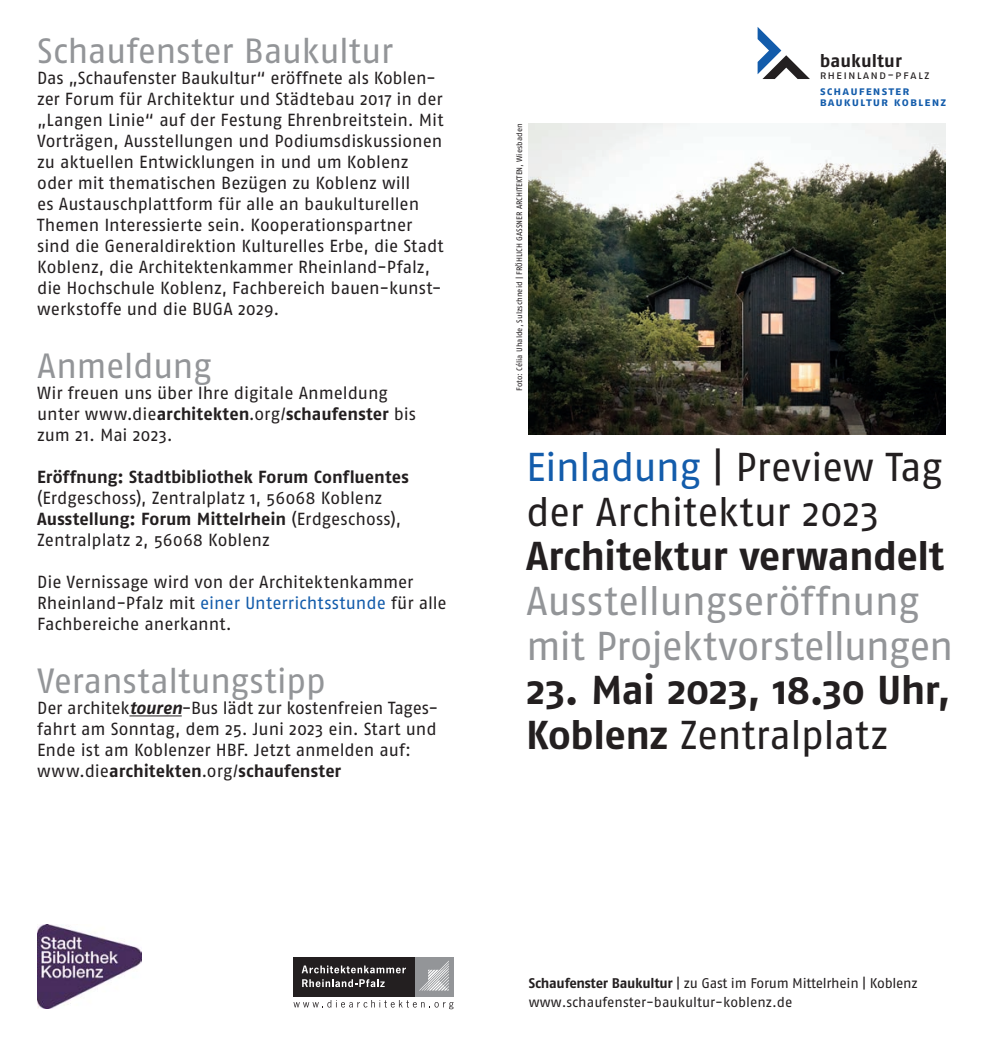
<style>
.page{position:relative;width:983px;height:1042px;background:#fff}
.page>*{position:absolute;margin:0;border:0;box-sizing:border-box;transform-origin:0 0}
.t1{font:40.25px/44.6px "Fago No";letter-spacing:-.02em;color:#939598}
.t2{font:700 40.25px/44.6px "Fago No";letter-spacing:-.02em;color:#231f20}
.t3{font:35px "Fago No";letter-spacing:-.015em;color:#939598}
.t4{font:700 18.03px "Fago No";letter-spacing:.005em;color:#231f20}
.t5{font:17.5px/21px "Fago No";letter-spacing:-.005em;color:#231f20}
.t6{font:14px/18.4px "Fago No";color:#231f20}
.t7{font:11.9px/16.1px "Fago No Regular Caps";letter-spacing:.095em;color:#231f20}
.t8{font:11.9px "Fago No Bold Caps";letter-spacing:.08em;color:#135cab}
.t9{font:7.88px "Fago No";color:#231f20}
.s1{font-weight:700}
.s2{color:#135cab}
.s3{font-weight:700;font-style:italic}
.s4{font-family:"Fago No Bold Caps";color:#135cab}
.s5{color:#231f20}
.s6{font-weight:700;color:#231f20}
.s7{font-weight:400}
</style>
<div class="page">
<img style="left:529px;top:124px;width:416px;height:310px">
<svg style="left:757px;top:27px;width:52px;height:52px"></svg>
<hr style="left:129px;top:715px;width:53px;height:1px;background:#231f20">
<img style="left:37px;top:924px;width:104px;height:84px">
<div style="left:293px;top:957px;width:122px;height:39px;background:#231f20"></div>
<svg style="left:302px;top:979px;width:82px;height:8px"></svg>
<svg style="left:301px;top:965px;width:105px;height:8px"></svg>
<div style="left:415px;top:957px;width:39px;height:39px;background:#939598"></div>
<svg style="left:419px;top:961px;width:30px;height:29px"></svg>
<svg style="left:293px;top:1000px;width:160px;height:9px"></svg>
<p class="t3" style="left:37px;top:31px;width:357px">Schaufenster Baukultur</p>
<p class="t5" style="left:37px;top:67px;width:408px">Das „Schaufenster Baukultur“ eröffnete als Koblen&shy;zer Forum für Architektur und Städtebau 2017 in der „Langen Linie“ auf der Festung Ehrenbreitstein. Mit Vorträgen, Ausstellungen und Podiumsdiskussionen zu aktuellen Entwicklungen in und um Koblenz oder mit thematischen Bezügen zu Koblenz will<br>es Austauschplattform für alle an baukulturellen Themen Interessierte sein. Kooperationspartner sind die Generaldirektion Kulturelles Erbe, die Stadt Koblenz, die Architektenkammer Rheinland-Pfalz, die Hochschule Koblenz, Fachbereich bauen-kunst&shy;werkstoffe und die BUGA 2029.</p>
<p class="t3" style="left:37px;top:346px;width:176px">Anmeldung</p>
<p class="t5" style="left:37px;top:382px;width:380px">Wir freuen uns über Ihre digitale Anmeldung unter www.die<span class="s1">architekten</span>.org/<span class="s1">schaufenster</span> bis zum 21. Mai 2023.</p>
<p class="t5" style="left:37px;top:466px;width:373px"><span class="s1">Eröffnung: Stadtbibliothek Forum Confluentes </span>(Erdgeschoss), Zentralplatz 1, 56068 Koblenz <span class="s1">Ausstellung: Forum Mittelrhein</span> (Erdgeschoss), Zentralplatz 2, 56068 Koblenz</p>
<p class="t5" style="left:37px;top:571px;width:411px">Die Vernissage wird von der Architektenkammer<br>Rheinland-Pfalz mit <span class="s2">einer Unterrichtsstunde</span> für alle<br>Fachbereiche anerkannt.</p>
<p class="t3" style="left:37px;top:661px;width:290px">Veranstaltungstipp</p>
<p class="t5" style="left:37px;top:697px;width:402px">Der architek<span class="s3">touren</span>-Bus lädt zur kostenfreien Tages&shy;fahrt am Sonntag, dem 25. Juni 2023 ein. Start und Ende ist am Koblenzer HBF. Jetzt anmelden auf: www.die<span class="s1">architekten</span>.org/<span class="s1">schaufenster</span></p>
<p class="t9" style="left:515px;top:391px;width:269px;rotate:-90deg">Foto: Célia Uhalde, Sulzschneid | FRÖHLICH GASSNER ARCHITEKTEN, Wiesbaden</p>
<p class="t4" style="left:819px;top:51px;width:84px">baukultur</p>
<p class="t7" style="left:819px;top:67px;width:112px">rheinland-pfalz <span class="s4">schaufenster</span></p>
<p class="t8" style="left:819px;top:95px;width:128px">baukultur koblenz</p>
<p class="t1" style="left:526px;top:444px;width:429px"><span class="s2">Einladung</span> <span class="s5">| Preview Tag der Architektur 2023<br></span><span class="s6">Architektur verwandelt<br></span>Ausstellungseröffnung mit Projektvorstellungen</p>
<p class="t2" style="left:526px;top:667px;width:426px">23. Mai 2023, 18.30 Uhr,<br>Koblenz <span class="s7">Zentralplatz</span></p>
<p class="t6" style="left:529px;top:974px;width:390px"><span class="s1">Schaufenster Baukultur</span> | zu Gast im Forum Mittelrhein | Koblenz www.schaufenster-baukultur-koblenz.de</p>
</div>
